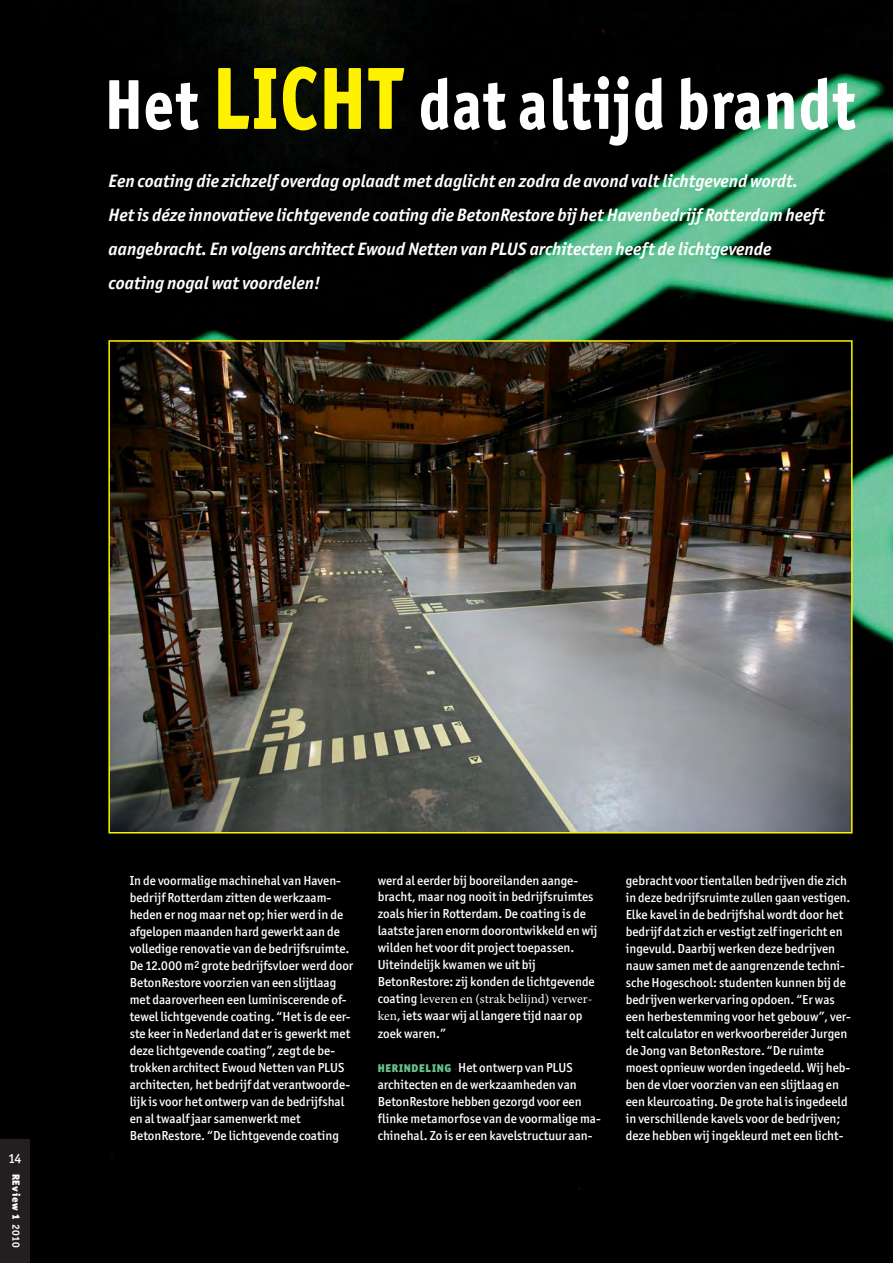
<style>
.page{position:relative;width:893px;height:1263px;background:#fff}
.page>*{position:absolute;margin:0;border:0;box-sizing:border-box;transform-origin:0 0}
.t1{font:800 70.95px "Officina San ITC";letter-spacing:.025em;color:#fff;scale:.84 1}
.t2{font:italic 700 18px/34px "Officina San ITC";color:#fff}
.t3{font:500 13.5px "Officina San ITC";color:#fff}
.t4{font:500 13.2px/17px "Officina San ITC";color:#fff}
.t5{font:13.2px "Minion Pro";color:#fff}
.t6{font:900 10.5px "Officina San ITC";letter-spacing:.055em;color:#fff}
.s1{font-size:88.65px;color:#fff200}
.s2{font-weight:700}
.s3{font-size:10.5px}
.s4{font-family:"Officina San ITC";font-weight:500}
.s5{font-family:"Minion Pro";font-weight:400}
.s6{font-weight:900;font-size:11.25px;color:#67c18c}
</style>
<div class="page">
<img style="left:0;top:0;width:893px;height:1263px">
<div style="left:0;top:1140px;width:30px;height:123px;background:#231f20"></div>
<img style="left:111px;top:343px;width:739px;height:487px">
<div style="left:108px;top:340px;width:745px;height:493px;border:2px solid #fff200"></div>
<h1 class="t1" style="left:105px;top:78px;width:894px">Het <span class="s1">LICHT</span> dat altijd brandt</h1>
<p class="t2" style="left:108px;top:165px;width:718px">Een coating die zichzelf overdag oplaadt met daglicht en zodra de avond valt lichtgevend wordt.<br>Het is déze innovatieve lichtgevende coating die BetonRestore bij het Havenbedrijf Rotterdam heeft aangebracht. En volgens architect Ewoud Netten van PLUS architecten heeft de lichtgevende coating nogal wat voordelen!</p>
<p class="t3" style="left:8px;top:1153px;width:14px">14</p>
<p class="t6" style="left:20px;top:1173px;width:75px;rotate:90deg">REview 1 <span class="s2">2010</span></p>
<p class="t4" style="left:130px;top:873px;width:225px">In de voormalige machinehal van Haven&shy;bedrijf Rotterdam zitten de werkzaam&shy;heden er nog maar net op; hier werd in de afgelopen maanden hard gewerkt aan de volledige renovatie van de bedrijfsruimte.<br>De 12.000 m<span class="s3">2</span> grote bedrijfsvloer werd door BetonRestore voorzien van een slijtlaag met daaroverheen een luminiscerende of&shy;tewel lichtgevende coating. “Het is de eer&shy;ste keer in Nederland dat er is gewerkt met deze lichtgevende coating”, zegt de be&shy;trokken architect Ewoud Netten van PLUS architecten, het bedrijf dat verantwoorde&shy;lijk is voor het ontwerp van de bedrijfshal en al twaalf jaar samenwerkt met BetonRestore. “De lichtgevende coating</p>
<p class="t4" style="left:378px;top:873px;width:221px">werd al eerder bij booreilanden aange&shy;bracht, maar nog nooit in bedrijfsruimtes zoals hier in Rotterdam. De coating is de laatste jaren enorm doorontwikkeld en wij wilden het voor dit project toepassen.<br>Uiteindelijk kwamen we uit bij BetonRestore: zij konden de lichtgevende</p>
<p class="t5" style="left:378px;top:990px;width:216px"><span class="s4">coating</span> leveren en (strak belijnd) verwer-</p>
<p class="t4" style="left:378px;top:1008px;width:206px;line-height:17.4px"><span class="s5">ken</span>, iets waar wij al langere tijd naar op zoek waren.”</p>
<p class="t4" style="left:378px;top:1060px;width:224px"><span class="s6">HERINDELING</span> Het ontwerp van PLUS architecten en de werkzaamheden van BetonRestore hebben gezorgd voor een flinke metamorfose van de voormalige ma&shy;chinehal. Zo is er een kavelstructuur aan-</p>
<p class="t4" style="left:626px;top:873px;width:227px">gebracht voor tientallen bedrijven die zich in deze bedrijfsruimte zullen gaan vestigen.<br>Elke kavel in de bedrijfshal wordt door het bedrijf dat zich er vestigt zelf ingericht en ingevuld. Daarbij werken deze bedrijven nauw samen met de aangrenzende techni&shy;sche Hogeschool: studenten kunnen bij de bedrijven werkervaring opdoen. “Er was een herbestemming voor het gebouw”, ver&shy;telt calculator en werkvoorbereider Jurgen de Jong van BetonRestore. “De ruimte moest opnieuw worden ingedeeld. Wij heb&shy;ben de vloer voorzien van een slijtlaag en een kleurcoating. De grote hal is ingedeeld in verschillende kavels voor de bedrijven; deze hebben wij ingekleurd met een licht-</p>
</div>
